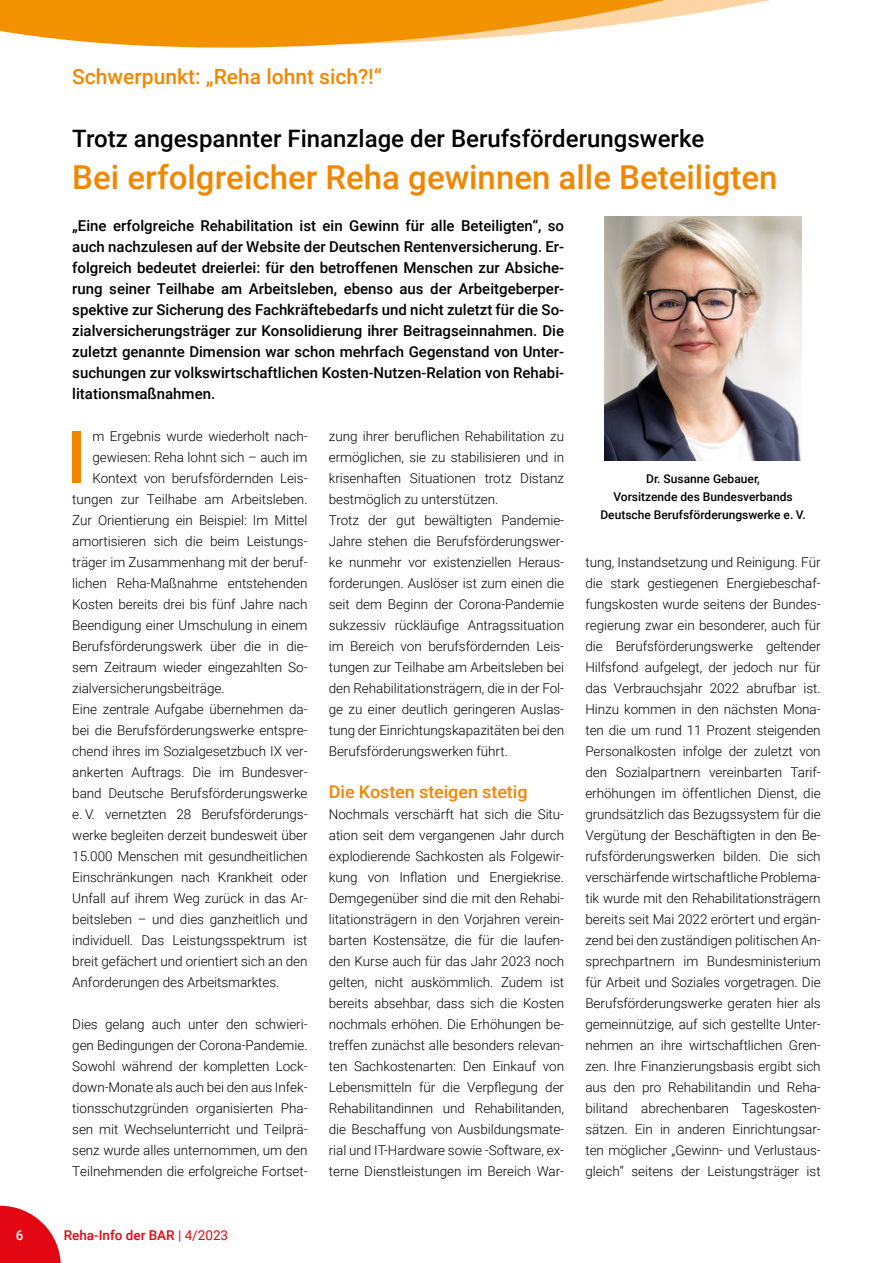
<style>
.page{position:relative;width:893px;height:1263px;background:#fff}
.page>*{position:absolute;margin:0;border:0;box-sizing:border-box;transform-origin:0 0}
.Initial_Body{font:500 72.6px "Roboto";color:#f18700}
.Headline{font:500 33px "Roboto";color:#f18700}
.Subhead{font:500 24px "Roboto";color:#000}
.Rubrikentitel{font:500 21px "Roboto";color:#f18700}
.Fließtext_9_pt_Block{font:500 17.55px "Roboto";letter-spacing:-.005em;color:#f18700}
.Vorspann{font:500 15px/21px "Roboto";color:#000;text-align:justify}
.Fließtext_9_pt_Block-2{font:300 13.5px/21px "Roboto";letter-spacing:-.005em;color:#000;text-align:justify}
.Initial_Body-2{font:300 13.5px "Roboto";letter-spacing:-.005em;color:#000}
.t1{font:500 13.5px "Roboto";color:#e30613}
.t2{font:500 13.5px "Roboto";color:#fff}
.BU_fett{font:500 12px/18px "Roboto";color:#000;text-align:center}
.s1{font-weight:400}
</style>
<div class="page">
<svg style="left:0;top:1206px;width:61px;height:57px"></svg>
<svg style="left:0;top:0;width:770px;height:48px;fill:#f39200"></svg>
<img style="left:605px;top:216px;width:196px;height:245px">
<h1 class="Rubrikentitel" style="left:72px;top:62px;width:311px">Schwerpunkt: „Reha lohnt sich?!“</h1>
<h2 class="Subhead" style="left:72px;top:122px;width:634px">Trotz angespannter Finanzlage der Berufsförderungswerke</h2>
<h3 class="Headline" style="left:72px;top:154px;width:707px">Bei erfolgreicher Reha gewinnen alle Beteiligten</h3>
<p class="Vorspann" style="left:72px;top:215px;width:493px">„Eine erfolgreiche Rehabilitation ist ein Gewinn für alle Beteiligten“, so auch nachzulesen auf der Website der Deutschen Rentenversicherung. Er&shy;folgreich bedeutet dreierlei: für den betroffenen Menschen zur Absiche&shy;rung seiner Teilhabe am Arbeitsleben, ebenso aus der Arbeitgeberper&shy;spektive zur Sicherung des Fachkräftebedarfs und nicht zuletzt für die So&shy;zialversicherungsträger zur Konsolidierung ihrer Beitragseinnahmen. Die zuletzt genannte Dimension war schon mehrfach Gegenstand von Unter&shy;suchungen zur volkswirtschaftlichen Kosten-Nutzen-Relation von Rehabi&shy;litationsmaßnahmen.</p>
<p class="Initial_Body" style="left:67px;top:406px;width:22px">I</p>
<p class="Initial_Body-2" style="left:92px;top:427px;width:217px">m Ergebnis wurde wiederholt nach-</p>
<p class="Initial_Body-2" style="left:92px;top:448px;width:217px">gewiesen: Reha lohnt sich – auch im</p>
<p class="Initial_Body-2" style="left:92px;top:469px;width:217px">Kontext von berufsfördernden Leis-</p>
<p class="Initial_Body-2" style="left:72px;top:490px;width:237px">tungen zur Teilhabe am Arbeitsleben.</p>
<p class="Initial_Body-2" style="left:72px;top:511px;width:237px">Zur Orientierung ein Beispiel: Im Mittel</p>
<p class="Initial_Body-2" style="left:72px;top:532px;width:237px">amortisieren sich die beim Leistungs-</p>
<p class="Initial_Body-2" style="left:72px;top:553px;width:237px">träger im Zusammenhang mit der beruf-</p>
<p class="Initial_Body-2" style="left:72px;top:574px;width:237px">lichen Reha-Maßnahme entstehenden</p>
<p class="Initial_Body-2" style="left:72px;top:595px;width:237px">Kosten bereits drei bis fünf Jahre nach</p>
<p class="Initial_Body-2" style="left:72px;top:616px;width:237px">Beendigung einer Umschulung in einem</p>
<p class="Initial_Body-2" style="left:72px;top:637px;width:237px">Berufsförderungswerk über die in die-</p>
<p class="Initial_Body-2" style="left:72px;top:658px;width:237px">sem Zeitraum wieder eingezahlten So-</p>
<p class="Initial_Body-2" style="left:72px;top:679px;width:154px">zialversicherungsbeiträge.</p>
<p class="Fließtext_9_pt_Block-2" style="left:72px;top:698px;width:237px">Eine zentrale Aufgabe übernehmen da&shy;bei die Berufsförderungswerke entspre&shy;chend ihres im Sozialgesetzbuch IX ver&shy;ankerten Auftrags. Die im Bundesver&shy;band Deutsche Berufsförderungswerke e. V. vernetzten 28 Berufsförderungs&shy;werke begleiten derzeit bundesweit über 15.000 Menschen mit gesundheitlichen Einschränkungen nach Krankheit oder Unfall auf ihrem Weg zurück in das Ar&shy;beitsleben – und dies ganzheitlich und individuell. Das Leistungsspektrum ist breit gefächert und orientiert sich an den Anforderungen des Arbeitsmarktes.</p>
<p class="Fließtext_9_pt_Block-2" style="left:72px;top:1013px;width:237px">Dies gelang auch unter den schwieri&shy;gen Bedingungen der Corona-Pandemie.<br>Sowohl während der kompletten Lock&shy;down-Monate als auch bei den aus Infek&shy;tionsschutzgründen organisierten Pha&shy;sen mit Wechselunterricht und Teilprä&shy;senz wurde alles unternommen, um den Teilnehmenden die erfolgreiche Fortset-</p>
<p class="t2" style="left:16px;top:1226px;width:9px">6</p>
<p class="t1" style="left:64px;top:1226px;width:166px">Reha-Info der BAR <span class="s1">| 4/2023</span></p>
<p class="Fließtext_9_pt_Block-2" style="left:329px;top:425px;width:237px">zung ihrer beruflichen Rehabilitation zu ermöglichen, sie zu stabilisieren und in krisenhaften Situationen trotz Distanz bestmöglich zu unterstützen.</p>
<p class="Fließtext_9_pt_Block-2" style="left:329px;top:509px;width:237px">Trotz der gut bewältigten Pandemie-Jahre stehen die Berufsförderungswer&shy;ke nunmehr vor existenziellen Heraus&shy;forderungen. Auslöser ist zum einen die seit dem Beginn der Corona-Pandemie sukzessiv rückläufige Antragssituation im Bereich von berufsfördernden Leis&shy;tungen zur Teilhabe am Arbeitsleben bei den Rehabilitationsträgern, die in der Fol&shy;ge zu einer deutlich geringeren Auslas&shy;tung der Einrichtungskapazitäten bei den Berufsförderungswerken führt.</p>
<p class="Fließtext_9_pt_Block" style="left:329px;top:779px;width:200px">Die Kosten steigen stetig</p>
<p class="Fließtext_9_pt_Block-2" style="left:329px;top:803px;width:237px">Nochmals verschärft hat sich die Situ&shy;ation seit dem vergangenen Jahr durch explodierende Sachkosten als Folgewir&shy;kung von Inflation und Energiekrise.<br>Demgegenüber sind die mit den Rehabi&shy;litationsträgern in den Vorjahren verein&shy;barten Kostensätze, die für die laufen&shy;den Kurse auch für das Jahr 2023 noch gelten, nicht auskömmlich. Zudem ist bereits absehbar, dass sich die Kosten nochmals erhöhen. Die Erhöhungen be&shy;treffen zunächst alle besonders relevan&shy;ten Sachkostenarten: Den Einkauf von Lebensmitteln für die Verpflegung der Rehabilitandinnen und Rehabilitanden, die Beschaffung von Ausbildungsmate&shy;rial und IT-Hardware sowie -Software, ex&shy;terne Dienstleistungen im Bereich War-</p>
<p class="BU_fett" style="left:600px;top:469px;width:207px">Dr. Susanne Gebauer,<br>Vorsitzende des Bundesverbands<br>Deutsche Berufsförderungswerke e. V.</p>
<p class="Fließtext_9_pt_Block-2" style="left:585px;top:551px;width:237px">tung, Instandsetzung und Reinigung. Für die stark gestiegenen Energiebeschaf&shy;fungskosten wurde seitens der Bundes&shy;regierung zwar ein besonderer, auch für die Berufsförderungswerke geltender Hilfsfond aufgelegt, der jedoch nur für das Verbrauchsjahr 2022 abrufbar ist.<br>Hinzu kommen in den nächsten Mona&shy;ten die um rund 11 Prozent steigenden Personalkosten infolge der zuletzt von den Sozialpartnern vereinbarten Tarif&shy;erhöhungen im öffentlichen Dienst, die grundsätzlich das Bezugssystem für die Vergütung der Beschäftigten in den Be&shy;rufsförderungswerken bilden. Die sich verschärfende wirtschaftliche Problema&shy;tik wurde mit den Rehabilitationsträgern bereits seit Mai 2022 erörtert und ergän&shy;zend bei den zuständigen politischen An&shy;sprechpartnern im Bundesministerium für Arbeit und Soziales vorgetragen. Die Berufsförderungswerke geraten hier als gemeinnützige, auf sich gestellte Unter&shy;nehmen an ihre wirtschaftlichen Gren&shy;zen. Ihre Finanzierungsbasis ergibt sich aus den pro Rehabilitandin und Reha&shy;bilitand abrechenbaren Tageskosten&shy;sätzen. Ein in anderen Einrichtungsar&shy;ten möglicher „Gewinn- und Verlustaus&shy;gleich“ seitens der Leistungsträger ist</p>
</div>
